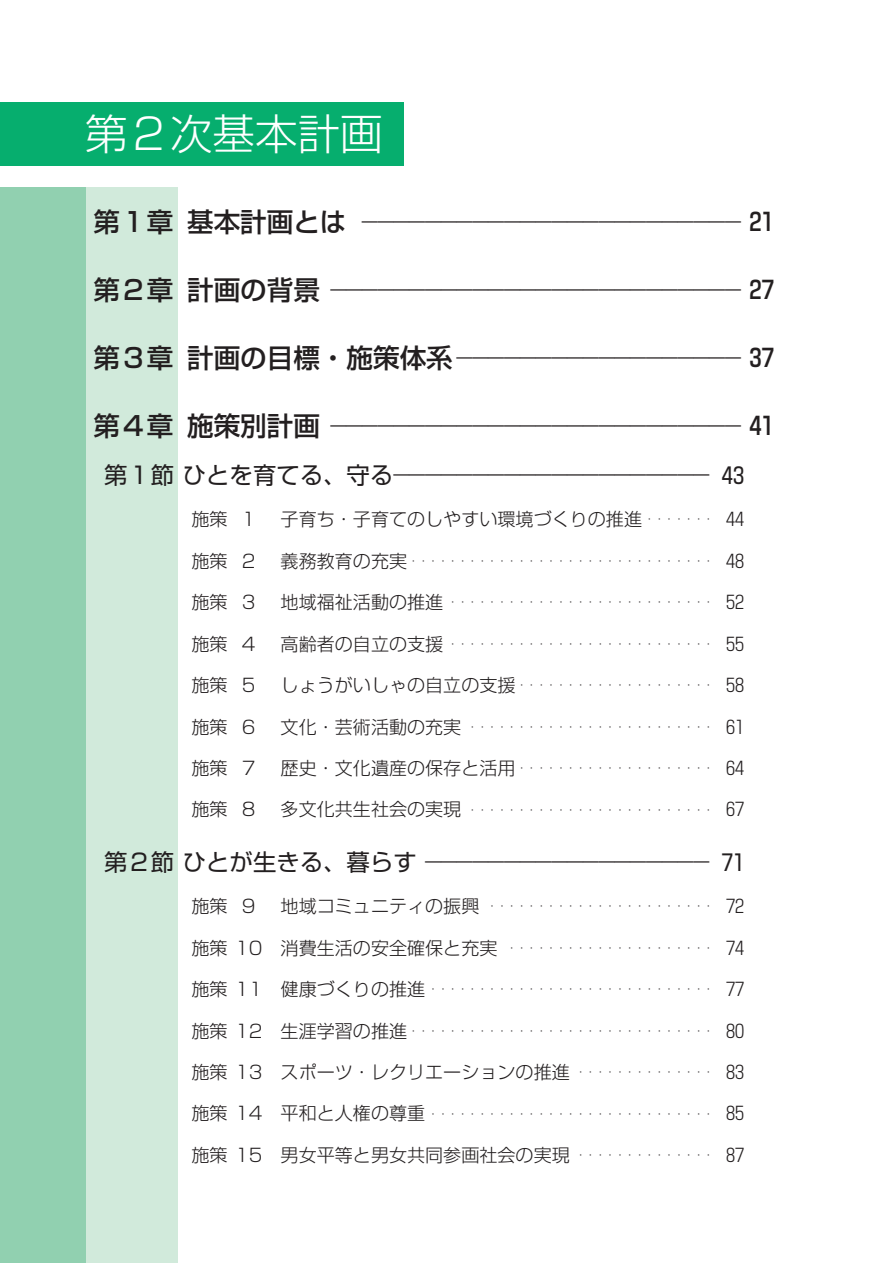
<style>
.page{position:relative;width:893px;height:1263px;background:#fff}
.page>*{position:absolute;margin:0;border:0;box-sizing:border-box;transform-origin:0 0}
.t1{font:300 42.45px "Shin Go Pro";color:#fff}
.t2{font:300 18px "Shin Go Pro";color:#231f20}
.t3{font:500 15.9px "Shin Go Pro";color:#231f20}
.t4{font:300 10.65px "Shin Go Pro";color:#231f20}
.s1{font-size:26.55px}
.s2{font-size:24.45px}
.s3{font-weight:400;font-size:23.4px}
.s4{font-weight:400;font-size:22.35px}
.s5{font-size:18px}
</style>
<div class="page">
<div style="left:0;top:187px;width:178px;height:1076px;background:#d1eadb"></div>
<div style="left:0;top:187px;width:85px;height:1076px;background:#91d0b0"></div>
<div style="left:0;top:102px;width:404px;height:64px;background:#06ae6e"></div>
<h1 class="t1" style="left:85px;top:99px;width:299px">第２次基本計画</h1>
<h3 class="t3" style="left:94px;top:209px;width:682px"><span class="s1">第１章 基本計画とは</span> ―――――――――――――――――――――――― <span class="s2">21</span></h3>
<h3 class="t3" style="left:94px;top:277px;width:682px"><span class="s1">第２章 計画の背景</span> ―――――――――――――――――――――――――― <span class="s2">27</span></h3>
<h3 class="t3" style="left:94px;top:345px;width:682px"><span class="s1">第３章 計画の目標・施策体系</span> ―――――――――――――――――― <span class="s2">37</span></h3>
<h3 class="t3" style="left:94px;top:413px;width:682px"><span class="s1">第４章 施策別計画</span> ―――――――――――――――――――――――――― <span class="s2">41</span></h3>
<h3 class="t3" style="left:104px;top:462px;width:641px"><span class="s3">第１節ひとを育てる、守る</span>―――――――――――――――――――― <span class="s4">43</span></h3>
<h2 class="t2" style="left:191px;top:505px;width:66px">施策 1</h2>
<h2 class="t2" style="left:281px;top:505px;width:465px">子育ち・子育てのしやすい環境づくりの推進<sup>・・・・・・・</sup> 44</h2>
<h2 class="t2" style="left:191px;top:546px;width:66px">施策 2</h2>
<p class="t4" style="left:281px;top:552px;width:465px"><span class="s5">義務教育の充実</span>・・・・・・・・・・・・・・・・・・・・・・・・・・・・・・・ <span class="s5">48</span></p>
<h2 class="t2" style="left:191px;top:587px;width:66px">施策 3</h2>
<p class="t4" style="left:281px;top:593px;width:465px"><span class="s5">地域福祉活動の推進</span>・・・・・・・・・・・・・・・・・・・・・・・・・・・ <span class="s5">52</span></p>
<h2 class="t2" style="left:191px;top:629px;width:66px">施策 4</h2>
<p class="t4" style="left:281px;top:635px;width:465px"><span class="s5">高齢者の自立の支援</span>・・・・・・・・・・・・・・・・・・・・・・・・・・・ <span class="s5">55</span></p>
<h2 class="t2" style="left:191px;top:670px;width:66px">施策 5</h2>
<p class="t4" style="left:281px;top:676px;width:465px"><span class="s5">しょうがいしゃの自立の支援</span>・・・・・・・・・・・・・・・・・・・・ <span class="s5">58</span></p>
<h2 class="t2" style="left:191px;top:712px;width:66px">施策 6</h2>
<p class="t4" style="left:281px;top:718px;width:465px"><span class="s5">文化・芸術活動の充実</span>・・・・・・・・・・・・・・・・・・・・・・・・・ <span class="s5">61</span></p>
<h2 class="t2" style="left:191px;top:753px;width:66px">施策 7</h2>
<p class="t4" style="left:281px;top:759px;width:465px"><span class="s5">歴史・文化遺産の保存と活用</span>・・・・・・・・・・・・・・・・・・・・ <span class="s5">64</span></p>
<h2 class="t2" style="left:191px;top:795px;width:66px">施策 8</h2>
<p class="t4" style="left:281px;top:801px;width:465px"><span class="s5">多文化共生社会の実現</span>・・・・・・・・・・・・・・・・・・・・・・・・・ <span class="s5">67</span></p>
<h3 class="t3" style="left:104px;top:849px;width:641px"><span class="s3">第２節ひとが生きる、暮らす</span> ―――――――――――――――――― <span class="s4">71</span></h3>
<h2 class="t2" style="left:191px;top:891px;width:66px">施策 9</h2>
<p class="t4" style="left:281px;top:897px;width:465px"><span class="s5">地域コミュニティの振興</span> ・・・・・・・・・・・・・・・・・・・・・・・ <span class="s5">72</span></p>
<p class="t4" style="left:191px;top:939px;width:554px"><span class="s5">施策 10 消費生活の安全確保と充実</span> ・・・・・・・・・・・・・・・・・・・・・ <span class="s5">74</span></p>
<p class="t4" style="left:191px;top:980px;width:554px"><span class="s5">施策 11 健康づくりの推進</span>・・・・・・・・・・・・・・・・・・・・・・・・・・・・・ <span class="s5">77</span></p>
<p class="t4" style="left:191px;top:1022px;width:554px"><span class="s5">施策 12 生涯学習の推進</span>・・・・・・・・・・・・・・・・・・・・・・・・・・・・・・・ <span class="s5">80</span></p>
<h2 class="t2" style="left:191px;top:1057px;width:554px">施策 13 スポーツ・レクリエーションの推進<sup>・・・・・・・・・・・・・・</sup> 83</h2>
<p class="t4" style="left:191px;top:1105px;width:554px"><span class="s5">施策 14 平和と人権の尊重</span>・・・・・・・・・・・・・・・・・・・・・・・・・・・・・ <span class="s5">85</span></p>
<h2 class="t2" style="left:191px;top:1140px;width:554px">施策 15 男女平等と男女共同参画社会の実現<sup>・・・・・・・・・・・・・・</sup> 87</h2>
</div>
